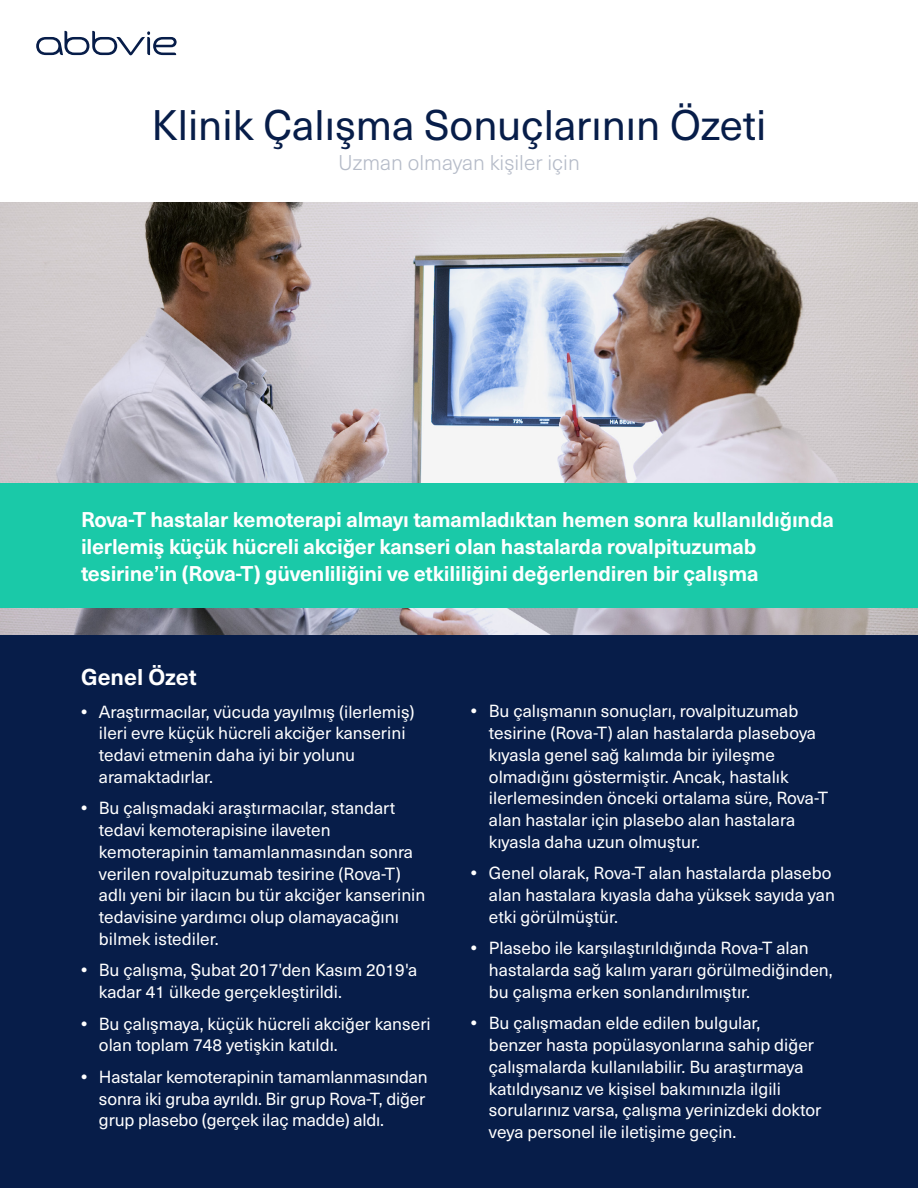
<style>
.page{position:relative;width:918px;height:1188px;background:#fff}
.page>*{position:absolute;margin:0;border:0;box-sizing:border-box;transform-origin:0 0}
.t1{font:42px "Neue Haas Unica Pro";color:#071d49}
.t2{font:700 22.5px "Neue Haas Unica Pro";color:#fff}
.t3{font:700 21px/27px "Neue Haas Unica Pro";letter-spacing:-.01em;color:#fff}
.t4{font:300 21px "Neue Haas Unica Pro";color:#b5bbc8}
.t5{font:17.25px/21.8px "Neue Haas Unica Pro";color:#fff}
.s1{font-weight:700}
</style>
<div class="page">
<div style="left:0;top:580px;width:918px;height:608px;background:#071d49"></div>
<img style="left:0;top:202px;width:918px;height:432px">
<div style="left:0;top:483px;width:918px;height:125px;background:#1ac9a8"></div>
<svg style="left:36px;top:31px;width:141px;height:24px"></svg>
<h1 class="t1" style="left:152px;top:100px;width:616px">Klinik Çalışma Sonuçlarının Özeti</h1>
<p class="t4" style="left:338px;top:150px;width:243px">Uzman olmayan kişiler için</p>
<p class="t3" style="left:81px;top:506px;width:754px">Rova-T hastalar kemoterapi almayı tamamladıktan hemen sonra kullanıldığında ilerlemiş küçük hücreli akciğer kanseri olan hastalarda rovalpituzumab tesirine’in (Rova-T) güvenliliğini ve etkililiğini değerlendiren bir çalışma</p>
<h2 class="t2" style="left:81px;top:663px;width:117px">Genel Özet</h2>
<p class="t5" style="left:99px;top:701px;width:317px;text-indent:-18px"><span class="s1">•</span> Araştırmacılar, vücuda yayılmış (ilerlemiş) ileri evre küçük hücreli akciğer kanserini tedavi etmenin daha iyi bir yolunu aramaktadırlar.</p>
<p class="t5" style="left:99px;top:798px;width:328px;text-indent:-18px"><span class="s1">•</span> Bu çalışmadaki araştırmacılar, standart tedavi kemoterapisine ilaveten kemoterapinin tamamlanmasından sonra verilen rovalpituzumab tesirine (Rova-T) adlı yeni bir ilacın bu tür akciğer kanserinin tedavisine yardımcı olup olamayacağını bilmek istediler.</p>
<p class="t5" style="left:99px;top:960px;width:320px;text-indent:-18px"><span class="s1">•</span> Bu çalışma, Şubat 2017'den Kasım 2019'a kadar 41 ülkede gerçekleştirildi.</p>
<p class="t5" style="left:99px;top:1013px;width:333px;text-indent:-18px"><span class="s1">•</span> Bu çalışmaya, küçük hücreli akciğer kanseri olan toplam 748 yetişkin katıldı.</p>
<p class="t5" style="left:99px;top:1066px;width:330px;text-indent:-18px"><span class="s1">•</span> Hastalar kemoterapinin tamamlanmasından sonra iki gruba ayrıldı. Bir grup Rova-T, diğer grup plasebo (gerçek ilaç madde) aldı.</p>
<p class="t5" style="left:489px;top:701px;width:341px;text-indent:-18px"><span class="s1">•</span> Bu çalışmanın sonuçları, rovalpituzumab tesirine (Rova-T) alan hastalarda plaseboya kıyasla genel sağ kalımda bir iyileşme olmadığını göstermiştir. Ancak, hastalık ilerlemesinden önceki ortalama süre, Rova-T alan hastalar için plasebo alan hastalara kıyasla daha uzun olmuştur.</p>
<p class="t5" style="left:489px;top:863px;width:347px;text-indent:-18px"><span class="s1">•</span> Genel olarak, Rova-T alan hastalarda plasebo alan hastalara kıyasla daha yüksek sayıda yan etki görülmüştür.</p>
<p class="t5" style="left:489px;top:938px;width:345px;text-indent:-18px"><span class="s1">•</span> Plasebo ile karşılaştırıldığında Rova-T alan hastalarda sağ kalım yararı görülmediğinden, bu çalışma erken sonlandırılmıştır.</p>
<p class="t5" style="left:489px;top:1013px;width:334px;text-indent:-18px"><span class="s1">•</span> Bu çalışmadan elde edilen bulgular,<br>benzer hasta popülasyonlarına sahip diğer çalışmalarda kullanılabilir. Bu araştırmaya katıldıysanız ve kişisel bakımınızla ilgili sorularınız varsa, çalışma yerinizdeki doktor veya personel ile iletişime geçin.</p>
</div>
